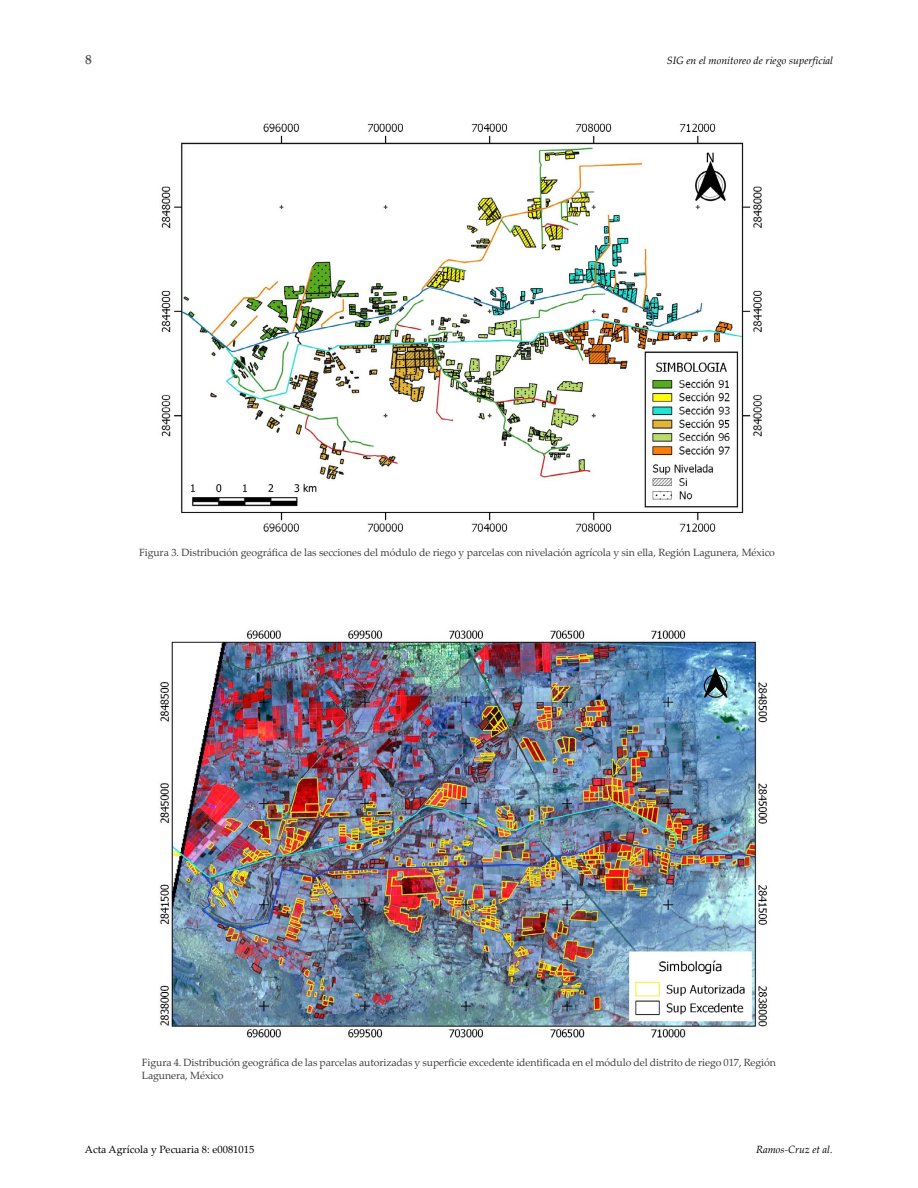
<style>
.page{position:relative;width:918px;height:1188px;background:#fff}
.page>*{position:absolute;margin:0;border:0;box-sizing:border-box;transform-origin:0 0}
.t1{font:700 13.5px "Palatino Linotype";color:#58595b}
.t2{font:10.5px/12.6px "Palatino Linotype";letter-spacing:-.01em;color:#414042}
.t3{font:italic 10.5px "Palatino Linotype";color:#000}
.t4{font:10.5px "Palatino Linotype";color:#000}
</style>
<div class="page">
<img style="left:161px;top:123px;width:601px;height:409px">
<img style="left:160px;top:630px;width:607px;height:408px">
<p class="t1" style="left:85px;top:50px;width:8px">8</p>
<p class="t3" style="left:667px;top:53px;width:168px">SIG en el monitoreo de riego superficial</p>
<p class="t2" style="left:139px;top:546px;width:637px">Figura 3. Distribución geográfica de las secciones del módulo de riego y parcelas con nivelación agrícola y sin ella, Región Lagunera, México</p>
<p class="t2" style="left:142px;top:1056px;width:636px">Figura 4. Distribución geográfica de las parcelas autorizadas y superficie excedente identificada en el módulo del distrito de riego 017, Región<br>Lagunera, México</p>
<p class="t4" style="left:85px;top:1142px;width:171px">Acta Agrícola y Pecuaria 8: e0081015</p>
<p class="t3" style="left:756px;top:1142px;width:78px">Ramos-Cruz et al.</p>
</div>
